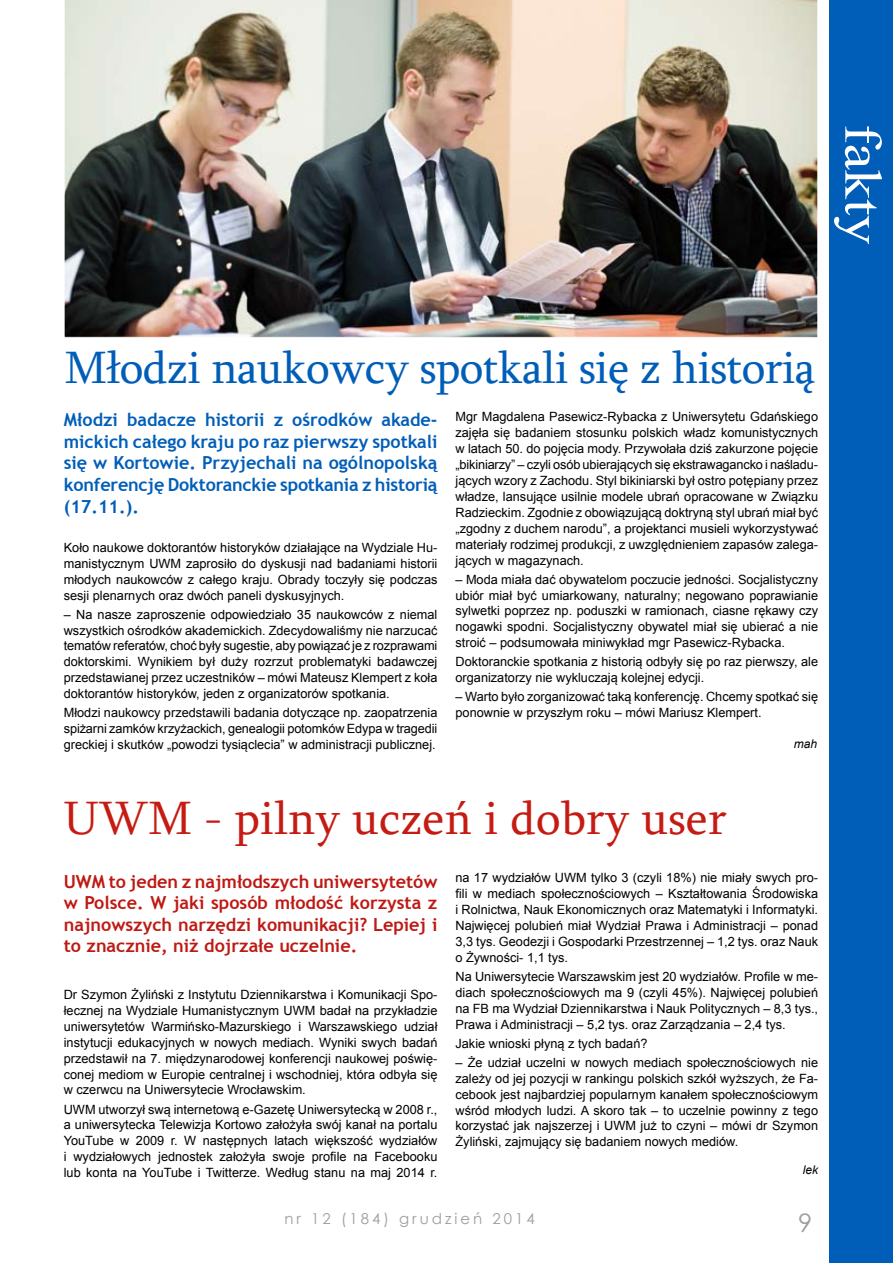
<style>
.page{position:relative;width:893px;height:1263px;background:#fff}
.page>*{position:absolute;margin:0;border:0;box-sizing:border-box;transform-origin:0 0}
.t1{font:52.65px "Times New Roman";color:#fff;scale:1.11 1}
.t2{font:48px "Sylfaen";letter-spacing:.005em;color:#c61b13}
.t3{font:46.5px "Sylfaen";letter-spacing:-.01em;color:#005eb8}
.t4{font:25.5px "Century Gothic";color:#9c9d9f}
.t5{font:700 18px/21.6px "Trebuchet MS";letter-spacing:-.01em;color:#005eb8;text-align:justify}
.t6{font:700 18px/21.6px "Trebuchet MS";color:#be1913;text-align:justify}
.t7{font:15px "Century Gothic";letter-spacing:.2em;color:#9c9d9f}
.t8{font:12.75px/15.9px "Arial";color:#000;text-align:justify}
.t9{font:italic 12px "Arial";color:#000}
</style>
<div class="page">
<div style="left:829px;top:0;width:64px;height:1263px;background:#005eb8"></div>
<img style="left:64px;top:0;width:754px;height:338px">
<h1 class="t1" style="left:898px;top:124px;width:110px;rotate:90deg">fakty</h1>
<h3 class="t3" style="left:65px;top:336px;width:752px">Młodzi naukowcy spotkali się z historią</h3>
<h3 class="t5" style="left:64px;top:409px;width:375px">Młodzi badacze historii z ośrodków akade&shy;mickich całego kraju po raz pierwszy spotkali się w Kortowie. Przyjechali na ogólnopolską konferencję Doktoranckie spotkania z historią (17.11.).</h3>
<p class="t8" style="left:64px;top:539px;width:375px">Koło naukowe doktorantów historyków działające na Wydziale Hu&shy;manistycznym UWM zaprosiło do dyskusji nad badaniami historii młodych naukowców z całego kraju. Obrady toczyły się podczas sesji plenarnych oraz dwóch paneli dyskusyjnych.</p>
<p class="t8" style="left:64px;top:606px;width:375px">– Na nasze zaproszenie odpowiedziało 35 naukowców z niemal wszystkich ośrodków akademickich. Zdecydowaliśmy nie narzucać tematów referatów, choć były sugestie, aby powiązać je z rozprawami doktorskimi. Wynikiem był duży rozrzut problematyki badawczej przedstawianej przez uczestników – mówi Mateusz Klempert z koła doktorantów historyków, jeden z organizatorów spotkania.</p>
<p class="t8" style="left:64px;top:705px;width:375px">Młodzi naukowcy przedstawili badania dotyczące np. zaopatrzenia spiżarni zamków krzyżackich, genealogii potomków Edypa w tragedii greckiej i skutków „powodzi tysiąclecia” w administracji publicznej.</p>
<p class="t8" style="left:455px;top:409px;width:364px">Mgr Magdalena Pasewicz-Rybacka z Uniwersytetu Gdańskiego zajęła się badaniem stosunku polskich władz komunistycznych w latach 50. do pojęcia mody. Przywołała dziś zakurzone pojęcie „bikiniarzy” – czyli osób ubierających się ekstrawagancko i naśladu&shy;jących wzory z Zachodu. Styl bikiniarski był ostro potępiany przez władze, lansujące usilnie modele ubrań opracowane w Związku Radzieckim. Zgodnie z obowiązującą doktryną styl ubrań miał być „zgodny z duchem narodu”, a projektanci musieli wykorzystywać materiały rodzimej produkcji, z uwzględnieniem zapasów zalega&shy;jących w magazynach.</p>
<p class="t8" style="left:455px;top:571px;width:364px">– Moda miała dać obywatelom poczucie jedności. Socjalistyczny ubiór miał być umiarkowany, naturalny; negowano poprawianie sylwetki poprzez np. poduszki w ramionach, ciasne rękawy czy nogawki spodni. Socjalistyczny obywatel miał się ubierać a nie stroić – podsumowała miniwykład mgr Pasewicz-Rybacka.</p>
<p class="t8" style="left:455px;top:654px;width:364px">Doktoranckie spotkania z historią odbyły się po raz pierwszy, ale organizatorzy nie wykluczają kolejnej edycji.</p>
<p class="t8" style="left:455px;top:689px;width:364px">– Warto było zorganizować taką konferencję. Chcemy spotkać się ponownie w przyszłym roku – mówi Mariusz Klempert.</p>
<p class="t9" style="left:794px;top:736px;width:25px">mah</p>
<h2 class="t2" style="left:64px;top:785px;width:664px">UWM - pilny uczeń i dobry user</h2>
<h3 class="t6" style="left:64px;top:870px;width:375px">UWM to jeden z najmłodszych uniwersytetów w Polsce. W jaki sposób młodość korzysta z najnowszych narzędzi komunikacji? Lepiej i to znacznie, niż dojrzałe uczelnie.</h3>
<p class="t8" style="left:64px;top:987px;width:375px">Dr Szymon Żyliński z Instytutu Dziennikarstwa i Komunikacji Spo&shy;łecznej na Wydziale Humanistycznym UWM badał na przykładzie uniwersytetów Warmińsko-Mazurskiego i Warszawskiego udział instytucji edukacyjnych w nowych mediach. Wyniki swych badań przedstawił na 7. międzynarodowej konferencji naukowej poświę&shy;conej mediom w Europie centralnej i wschodniej, która odbyła się w czerwcu na Uniwersytecie Wrocławskim.</p>
<p class="t8" style="left:64px;top:1101px;width:375px">UWM utworzył swą internetową e-Gazetę Uniwersytecką w 2008 r., a uniwersytecka Telewizja Kortowo założyła swój kanał na portalu YouTube w 2009 r. W następnych latach większość wydziałów i wydziałowych jednostek założyła swoje profile na Facebooku lub konta na YouTube i Twitterze. Według stanu na maj 2014 r.</p>
<p class="t8" style="left:455px;top:870px;width:364px">na 17 wydziałów UWM tylko 3 (czyli 18%) nie miały swych pro&shy;fili w mediach społecznościowych – Kształtowania Środowiska i Rolnictwa, Nauk Ekonomicznych oraz Matematyki i Informatyki.<br>Najwięcej polubień miał Wydział Prawa i Administracji – ponad 3,3 tys. Geodezji i Gospodarki Przestrzennej – 1,2 tys. oraz Nauk o Żywności- 1,1 tys.</p>
<p class="t8" style="left:455px;top:968px;width:364px">Na Uniwersytecie Warszawskim jest 20 wydziałów. Profile w me&shy;diach społecznościowych ma 9 (czyli 45%). Najwięcej polubień na FB ma Wydział Dziennikarstwa i Nauk Politycznych – 8,3 tys., Prawa i Administracji – 5,2 tys. oraz Zarządzania – 2,4 tys.</p>
<p class="t8" style="left:455px;top:1035px;width:194px">Jakie wnioski płyną z tych badań?</p>
<p class="t8" style="left:455px;top:1054px;width:364px">– Że udział uczelni w nowych mediach społecznościowych nie zależy od jej pozycji w rankingu polskich szkół wyższych, że Fa&shy;cebook jest najbardziej popularnym kanałem społecznościowym wśród młodych ludzi. A skoro tak – to uczelnie powinny z tego korzystać jak najszerzej i UWM już to czyni – mówi dr Szymon Żyliński, zajmujący się badaniem nowych mediów.</p>
<p class="t9" style="left:803px;top:1162px;width:17px">lek</p>
<p class="t7" style="left:284px;top:1208px;width:252px">nr 12 (184) grudzień 2014</p>
<h3 class="t4" style="left:798px;top:1205px;width:16px">9</h3>
</div>
